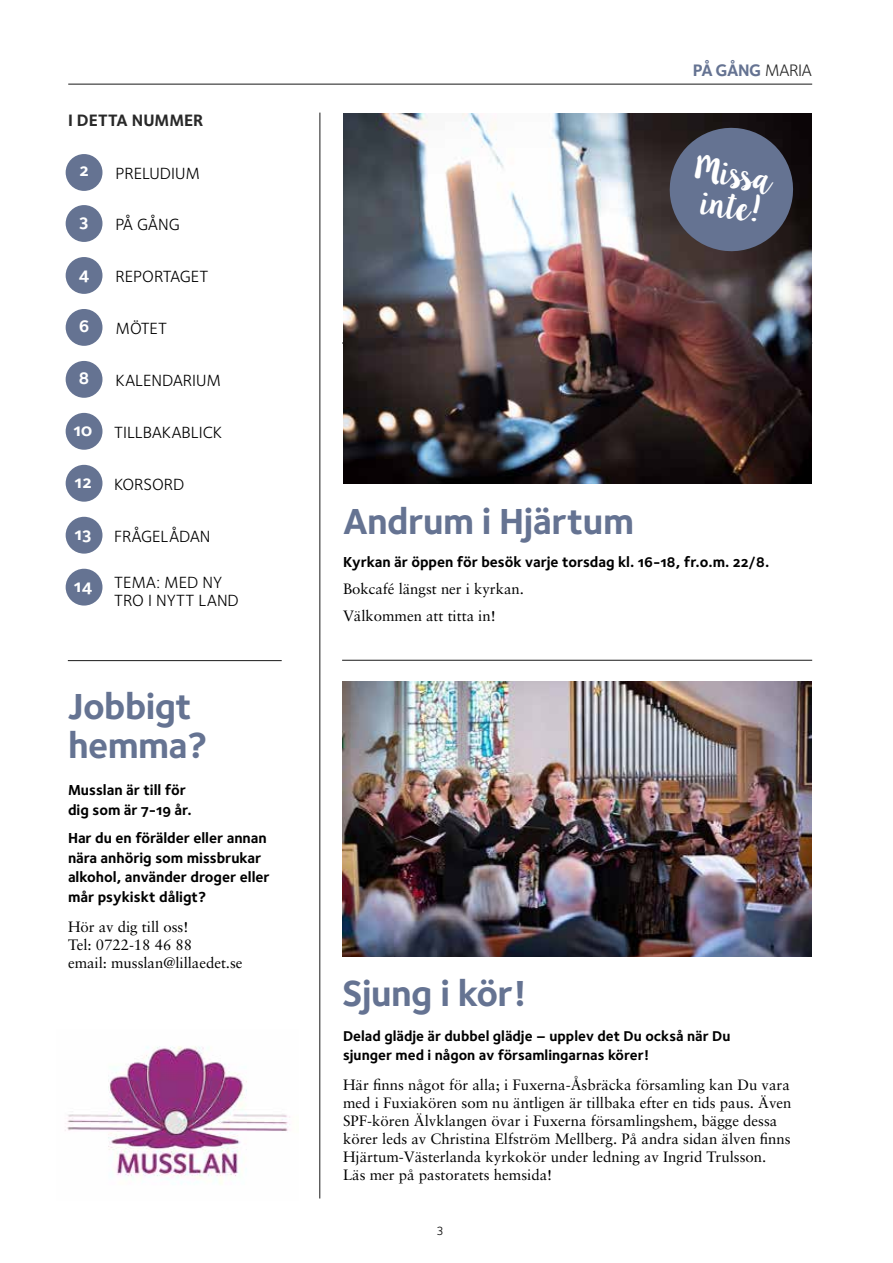
<style>
.page{position:relative;width:893px;height:1263px;background:#fff}
.page>*{position:absolute;margin:0;border:0;box-sizing:border-box;transform-origin:0 0}
.t1{font:37.5px/39px "Foundry Sterling Bold OSF";letter-spacing:-.015em;color:#657392}
.t2{font:29.55px/32.5px "Lilly Belle";color:#fff;text-align:center}
.t3{font:18px "Foundry Sterling Bold OSF";color:#fff}
.t4{font:17.25px "Foundry Sterling Bold OSF";letter-spacing:-.025em;color:#657392}
.t5{font:17.1px "Foundry Sterling Bold OSF";color:#292929}
.t6{font:16.8px/18px "Foundry Sterling";color:#000}
.t7{font:15px/18px "Sabon";color:#000}
.t8{font:15px/19.5px "Foundry Sterling Bold OSF";color:#000}
.t9{font:14.7px/19.5px "Foundry Sterling Bold OSF";color:#000}
.t10{font:12.3px "Foundry Sterling";color:#000}
.s1{font-family:"Foundry Sterling Bold OSF";font-size:18px;color:#fff}
.s2{font-family:"Foundry Sterling";color:#292929}
</style>
<div class="page">
<hr style="left:68px;top:84px;width:744px;height:1px;background:#191919">
<div style="left:66px;top:205px;width:36px;height:37px;background:#657392;border-radius:50%"></div>
<div style="left:66px;top:154px;width:36px;height:37px;background:#657392;border-radius:50%"></div>
<div style="left:66px;top:309px;width:36px;height:37px;background:#657392;border-radius:50%"></div>
<div style="left:66px;top:257px;width:36px;height:37px;background:#657392;border-radius:50%"></div>
<div style="left:66px;top:361px;width:36px;height:37px;background:#657392;border-radius:50%"></div>
<div style="left:66px;top:413px;width:36px;height:37px;background:#657392;border-radius:50%"></div>
<div style="left:66px;top:517px;width:36px;height:37px;background:#657392;border-radius:50%"></div>
<div style="left:66px;top:465px;width:36px;height:37px;background:#657392;border-radius:50%"></div>
<div style="left:66px;top:569px;width:36px;height:37px;background:#657392;border-radius:50%"></div>
<hr style="left:68px;top:660px;width:214px;height:1px;background:#191919">
<hr style="left:342px;top:660px;width:470px;height:1px;background:#191919">
<hr style="left:342px;top:343px;width:470px;height:1px;background:#191919">
<hr style="left:320px;top:113px;width:1px;height:1085px;background:#191919">
<img style="left:344px;top:114px;width:468px;height:369px">
<img style="left:342px;top:681px;width:470px;height:276px">
<svg style="left:665px;top:123px;width:132px;height:133px;background:#51576c"></svg>
<img style="left:65px;top:1046px;width:225px;height:138px">
<p class="t5" style="left:68px;top:108px;width:137px">I DETTA NUMMER</p>
<p class="t3" style="left:80px;top:158px;width:10px">2</p>
<p class="t3" style="left:80px;top:209px;width:11px">3</p>
<p class="t6" style="left:116px;top:164px;width:86px">PRELUDIUM</p>
<p class="t6" style="left:116px;top:215px;width:66px">PÅ GÅNG</p>
<p class="t3" style="left:79px;top:261px;width:12px">4</p>
<p class="t6" style="left:116px;top:267px;width:94px">REPORTAGET</p>
<p class="t3" style="left:79px;top:313px;width:12px">6</p>
<p class="t6" style="left:116px;top:319px;width:53px">MÖTET</p>
<p class="t3" style="left:79px;top:365px;width:12px">8</p>
<p class="t6" style="left:116px;top:371px;width:107px">KALENDARIUM</p>
<p class="t6" style="left:73px;top:423px;width:150px"><span class="s1">10</span> TILLBAKABLICK</p>
<p class="t3" style="left:74px;top:469px;width:19px">12</p>
<p class="t6" style="left:114px;top:475px;width:72px">KORSORD</p>
<p class="t3" style="left:75px;top:522px;width:18px">13</p>
<p class="t6" style="left:114px;top:526px;width:98px">FRÅGELÅDAN</p>
<p class="t6" style="left:114px;top:573px;width:126px;text-indent:-40px"><span class="s1">14</span> TEMA: MED NY<br>TRO I NYTT LAND</p>
<h1 class="t1" style="left:68px;top:685px;width:141px">Jobbigt hemma?</h1>
<p class="t8" style="left:68px;top:780px;width:125px">Musslan är till för dig som är 7-19 år.</p>
<p class="t8" style="left:68px;top:828px;width:203px">Har du en förälder eller annan nära anhörig som missbrukar alkohol, använder droger eller mår psykiskt dåligt?</p>
<p class="t7" style="left:68px;top:917px;width:176px">Hör av dig till oss!<br>Tel: 0722-18 46 88<br>email: musslan@lillaedet.se</p>
<p class="t4" style="left:693px;top:58px;width:120px">PÅ GÅNG <span class="s2">MARIA</span></p>
<h2 class="t2" style="left:697px;top:152px;width:82px;rotate:8deg">Missa inte!</h2>
<h1 class="t1" style="left:343px;top:501px;width:292px">Andrum i Hjärtum</h1>
<p class="t8" style="left:343px;top:552px;width:428px">Kyrkan är öppen för besök varje torsdag kl. 16-18, fr.o.m. 22/8.</p>
<p class="t7" style="left:343px;top:575px;width:182px;line-height:27px">Bokcafé längst ner i kyrkan.<br>Välkommen att titta in!</p>
<h1 class="t1" style="left:342px;top:973px;width:187px">Sjung i kör!</h1>
<p class="t9" style="left:343px;top:1025px;width:389px">Delad glädje är dubbel glädje – upplev det Du också när Du sjunger med i någon av församlingarnas körer!</p>
<p class="t7" style="left:343px;top:1076px;width:450px">Här finns något för alla; i Fuxerna-Åsbräcka församling kan Du vara med i Fuxiakören som nu äntligen är tillbaka efter en tids paus. Även SPF-kören Älvklangen övar i Fuxerna församlingshem, bägge dessa körer leds av Christina Elfström Mellberg. På andra sidan älven finns Hjärtum-Västerlanda kyrkokör under ledning av Ingrid Trulsson.<br>Läs mer på pastoratets hemsida!</p>
<p class="t10" style="left:436px;top:1222px;width:9px">3</p>
</div>
